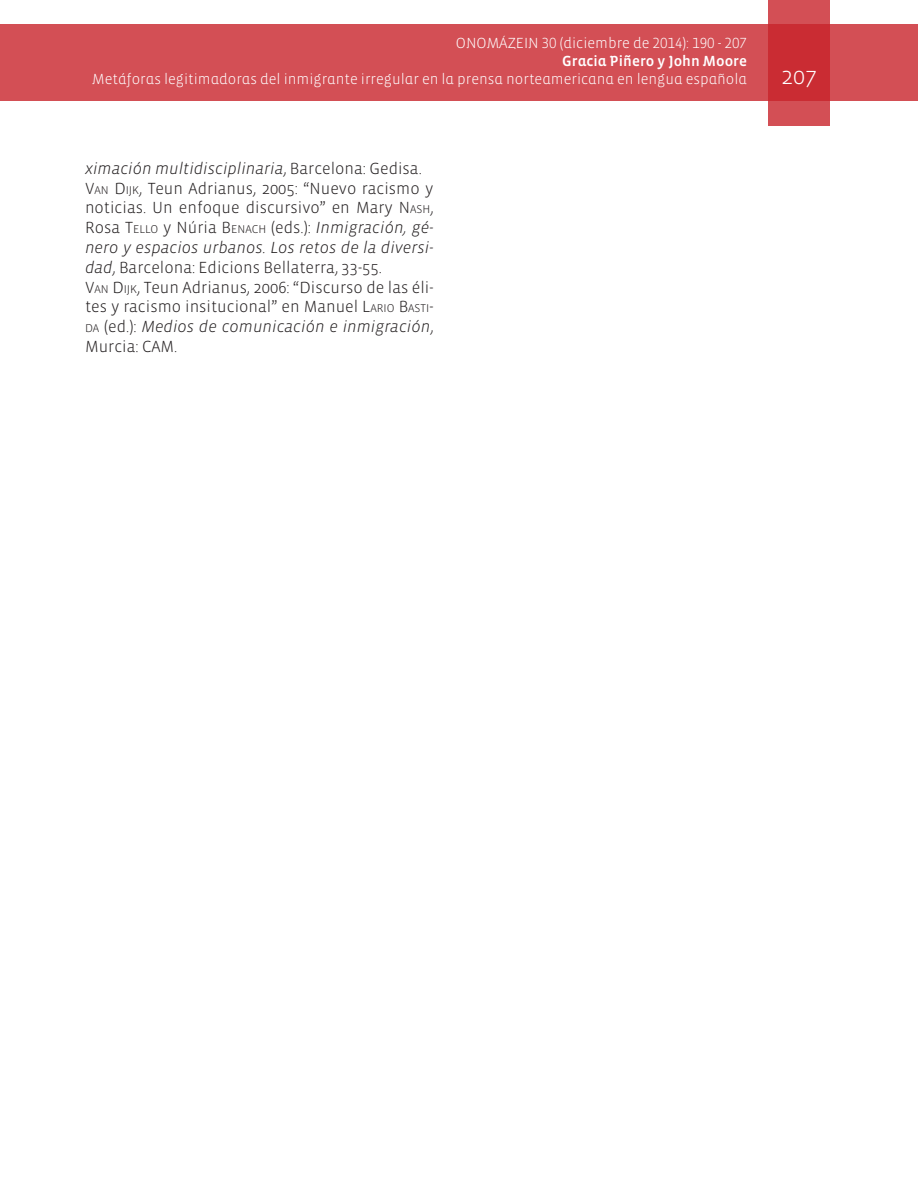
<style>
.page{position:relative;width:918px;height:1188px;background:#fff}
.page>*{position:absolute;margin:0;border:0;box-sizing:border-box;transform-origin:0 0}
.t1{font:300 24px "Vista Sans";color:#fff}
.t2{font:300 16.5px/19.8px "Vista Sans";color:#231f20;text-align:justify}
.t3{font:italic 300 16.5px "Vista Sans";color:#231f20}
.t4{font:300 15px "Vista Sans Alt";color:#fff}
.t5{font:15px "Vista Sans Alt Med";color:#fff}
.s1{font-style:normal}
.s2{font-style:inherit}
.s3{font-size:11.55px}
.s4{font-style:italic}
</style>
<div class="page">
<div style="left:0;top:25px;width:918px;height:76px;background:#d34f55"></div>
<svg style="left:768px;top:0;width:62px;height:126px;background:#cd3940"></svg>
<p class="t4" style="left:456px;top:36px;width:293px">ONOMÁZEIN 30 (diciembre de 2014): 190 - 207</p>
<p class="t5" style="left:562px;top:54px;width:186px">Gracia Piñero y John Moore</p>
<p class="t4" style="left:92px;top:72px;width:656px">Metáforas legitimadoras del inmigrante irregular en la prensa norteamericana en lengua española</p>
<p class="t3" style="left:85px;top:160px;width:339px">ximación multidisciplinaria<span class="s1">, Barcelona: Gedisa.</span></p>
<p class="t2" style="left:85px;top:179px;width:350px"><span class="s2">V</span><span class="s3">AN</span> <span class="s2">D</span> <span class="s3">IJK</span>, Teun Adrianus, 2005: “Nuevo racismo y noticias. Un enfoque discursivo” en Mary <span class="s2">N</span><span class="s3">ASH</span>, Rosa <span class="s2">T</span><span class="s3">ELLO</span> y Núria <span class="s2">B</span> <span class="s3">ENACH</span> (eds.): <span class="s4">Inmigración, gé&shy;nero y espacios urbanos. Los retos de la diversi&shy;dad</span>, Barcelona: Edicions Bellaterra, 33-55.</p>
<p class="t2" style="left:85px;top:278px;width:350px"><span class="s2">V</span><span class="s3">AN</span> <span class="s2">D</span> <span class="s3">IJK</span>, Teun Adrianus, 2006: “Discurso de las éli&shy;tes y racismo insitucional” en Manuel <span class="s2">L</span><span class="s3">ARIO</span> <span class="s2">B</span><span class="s3">ASTI</span><span class="s2">-</span><span class="s3">DA</span> (ed.): <span class="s4">Medios de comunicación e inmigración</span>, Murcia: CAM.</p>
<h1 class="t1" style="left:781px;top:64px;width:37px">207</h1>
</div>
